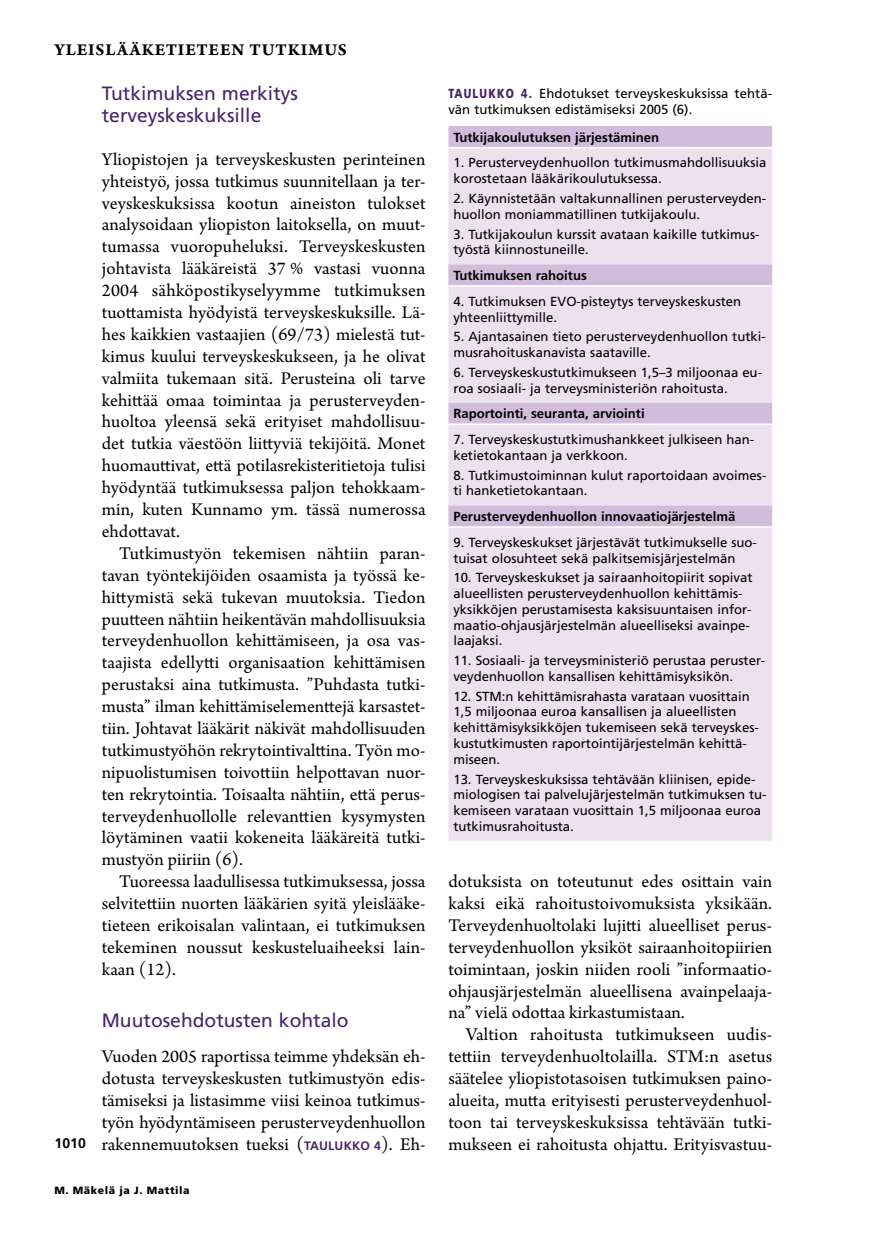
<style>
.page{position:relative;width:874px;height:1241px;background:#fff}
.page>*{position:absolute;margin:0;border:0;box-sizing:border-box;transform-origin:0 0}
.t1{font:19.25px/21.9px "Frutiger LT Std";color:#49236c}
.t2{font:18.9px/21.9px "Arno Pro";color:#000;text-align:justify}
.t3{font:17.5px "Arno Pro Bold Sm Text";letter-spacing:.05em;color:#000}
.t4{font:700 14px "Frutiger LT Std";color:#000}
.t5{font:13.12px/15.8px "Frutiger LT Std";color:#000}
.t6{font:700 13.12px "Frutiger LT Std";color:#000}
.t7{font:900 10.5px "Frutiger LT Std";letter-spacing:.05em;color:#000}
.s1{font-family:"Frutiger LT Std";font-weight:700;font-size:12.25px;color:#49236c}
.s2{font-weight:900;color:#49236c}
</style>
<div class="page">
<div style="left:448px;top:126px;width:323px;height:21px;background:#d2bcdb"></div>
<svg style="left:448px;top:148px;width:323px;height:692px;background:#eadded"></svg>
<hr style="left:448px;top:285px;width:323px;height:2px;background:#fff">
<hr style="left:448px;top:423px;width:323px;height:2px;background:#fff">
<hr style="left:448px;top:526px;width:323px;height:2px;background:#fff">
<p class="t3" style="left:55px;top:39px;width:293px">YLEISLÄÄKETIETEEN TUTKIMUS</p>
<p class="t4" style="left:55px;top:1134px;width:33px">1010</p>
<p class="t1" style="left:102px;top:83px;width:197px">Tutkimuksen merkitys terveyskeskuksille</p>
<p class="t2" style="left:102px;top:149px;width:325px">Yliopistojen ja terveyskeskusten perinteinen yhteistyö, jossa tutkimus suunnitellaan ja ter&shy;veyskeskuksissa kootun aineiston tulokset analysoidaan yliopiston laitoksella, on muut&shy;tumassa vuoropuheluksi. Terveyskeskusten johtavista lääkäreistä 37 % vastasi vuonna 2004 sähköpostikyselyymme tutkimuksen tuottamista hyödyistä terveyskeskuksille. Lä&shy;hes kaikkien vastaajien (69/73) mielestä tut&shy;kimus kuului terveyskeskukseen, ja he olivat valmiita tukemaan sitä. Perusteina oli tarve kehittää omaa toimintaa ja perusterveyden&shy;huoltoa yleensä sekä erityiset mahdollisuu&shy;det tutkia väestöön liittyviä tekijöitä. Monet huomauttivat, että potilasrekisteritietoja tulisi hyödyntää tutkimuksessa paljon tehokkaam&shy;min, kuten Kunnamo ym. tässä numerossa ehdottavat.</p>
<p class="t2" style="left:102px;top:543px;width:325px;text-indent:17px">Tutkimustyön tekemisen nähtiin paran&shy;tavan työntekijöiden osaamista ja työssä ke&shy;hittymistä sekä tukevan muutoksia. Tiedon puutteen nähtiin heikentävän mahdollisuuksia terveydenhuollon kehittämiseen, ja osa vas&shy;taajista edellytti organisaation kehittämisen perustaksi aina tutkimusta. ”Puhdasta tutki&shy;musta” ilman kehittämiselementtejä karsastet&shy;tiin. Johtavat lääkärit näkivät mahdollisuuden tutkimustyöhön rekrytointivalttina. Työn mo&shy;nipuolistumisen toivottiin helpottavan nuor&shy;ten rekrytointia. Toisaalta nähtiin, että perus&shy;terveydenhuollolle relevanttien kysymysten löytäminen vaatii kokeneita lääkäreitä tutki&shy;mustyön piiriin (6).</p>
<p class="t2" style="left:102px;top:871px;width:325px;text-indent:17px">Tuoreessa laadullisessa tutkimuksessa, jossa selvitettiin nuorten lääkärien syitä yleislääke&shy;tieteen erikoisalan valintaan, ei tutkimuksen tekeminen noussut keskusteluaiheeksi lain&shy;kaan (12).</p>
<p class="t1" style="left:102px;top:1009px;width:248px">Muutosehdotusten kohtalo</p>
<p class="t2" style="left:102px;top:1046px;width:325px">Vuoden 2005 raportissa teimme yhdeksän eh&shy;dotusta terveyskeskusten tutkimustyön edis&shy;tämiseksi ja listasimme viisi keinoa tutkimus&shy;työn hyödyntämiseen perusterveydenhuollon rakennemuutoksen tueksi (<span class="s1">TAULUKKO 4</span>). Eh-</p>
<p class="t7" style="left:54px;top:1183px;width:137px">M. Mäkelä ja J. Mattila</p>
<p class="t5" style="left:448px;top:86px;width:325px"><span class="s2">TAULUKKO 4.</span> Ehdotukset terveyskeskuksissa tehtä‑ vän tutkimuksen edistämiseksi 2005 (6).</p>
<p class="t6" style="left:453px;top:129px;width:207px">Tutkijakoulutuksen järjestäminen</p>
<p class="t5" style="left:453px;top:155px;width:314px">1. Perusterveydenhuollon tutkimusmahdollisuuksia korostetaan lääkärikoulutuksessa.</p>
<p class="t5" style="left:453px;top:191px;width:314px">2. Käynnistetään valtakunnallinen perusterveyden‑ huollon moniammatillinen tutkijakoulu.</p>
<p class="t5" style="left:453px;top:226px;width:307px">3. Tutkijakoulun kurssit avataan kaikille tutkimus‑ työstä kiinnostuneille.</p>
<p class="t6" style="left:453px;top:268px;width:135px">Tutkimuksen rahoitus</p>
<p class="t5" style="left:453px;top:293px;width:289px">4. Tutkimuksen EVO-pisteytys terveyskeskusten yhteenliittymille.</p>
<p class="t5" style="left:453px;top:329px;width:314px">5. Ajantasainen tieto perusterveydenhuollon tutki‑ musrahoituskanavista saataville.</p>
<p class="t5" style="left:453px;top:364px;width:310px">6. Terveyskeskustutkimukseen 1,5–3 miljoonaa eu‑ roa sosiaali- ja terveysministeriön rahoitusta.</p>
<p class="t6" style="left:453px;top:406px;width:193px">Raportointi, seuranta, arviointi</p>
<p class="t5" style="left:453px;top:431px;width:302px">7. Terveyskeskustutkimushankkeet julkiseen han‑ ketietokantaan ja verkkoon.</p>
<p class="t5" style="left:453px;top:467px;width:314px">8. Tutkimustoiminnan kulut raportoidaan avoimes‑ ti hanketietokantaan.</p>
<p class="t6" style="left:453px;top:508px;width:283px">Perusterveydenhuollon innovaatiojärjestelmä</p>
<p class="t5" style="left:453px;top:534px;width:305px">9. Terveyskeskukset järjestävät tutkimukselle suo‑ tuisat olosuhteet sekä palkitsemisjärjestelmän</p>
<p class="t5" style="left:453px;top:570px;width:300px">10. Terveyskeskukset ja sairaanhoitopiirit sopivat alueellisten perusterveydenhuollon kehittämis‑ yksikköjen perustamisesta kaksisuuntaisen infor‑ maatio-ohjausjärjestelmän alueelliseksi avainpe‑ laajaksi.</p>
<p class="t5" style="left:453px;top:652px;width:313px">11. Sosiaali- ja terveysministeriö perustaa peruster‑ veydenhuollon kansallisen kehittämisyksikön.</p>
<p class="t5" style="left:453px;top:688px;width:307px">12. STM:n kehittämisrahasta varataan vuosittain 1,5 miljoonaa euroa kansallisen ja alueellisten kehittämisyksikköjen tukemiseen sekä terveyskes‑ kustutkimusten raportointijärjestelmän kehittä‑ miseen.</p>
<p class="t5" style="left:453px;top:771px;width:314px">13. Terveyskeskuksissa tehtävään kliinisen, epide‑ miologisen tai palvelujärjestelmän tutkimuksen tu‑ kemiseen varataan vuosittain 1,5 miljoonaa euroa tutkimusrahoitusta.</p>
<p class="t2" style="left:448px;top:871px;width:325px">dotuksista on toteutunut edes osittain vain kaksi eikä rahoitustoivomuksista yksikään.<br>Terveydenhuoltolaki lujitti alueelliset perus&shy;terveydenhuollon yksiköt sairaanhoitopiirien toimintaan, joskin niiden rooli ”informaatio&shy;ohjausjärjestelmän alueellisena avainpelaaja&shy;na” vielä odottaa kirkastumistaan.</p>
<p class="t2" style="left:448px;top:1024px;width:325px;text-indent:17px">Valtion rahoitusta tutkimukseen uudis&shy;tettiin terveydenhuoltolailla. STM:n asetus säätelee yliopistotasoisen tutkimuksen paino&shy;alueita, mutta erityisesti perusterveydenhuol&shy;toon tai terveyskeskuksissa tehtävään tutki&shy;mukseen ei rahoitusta ohjattu. Erityisvastuu-</p>
</div>
